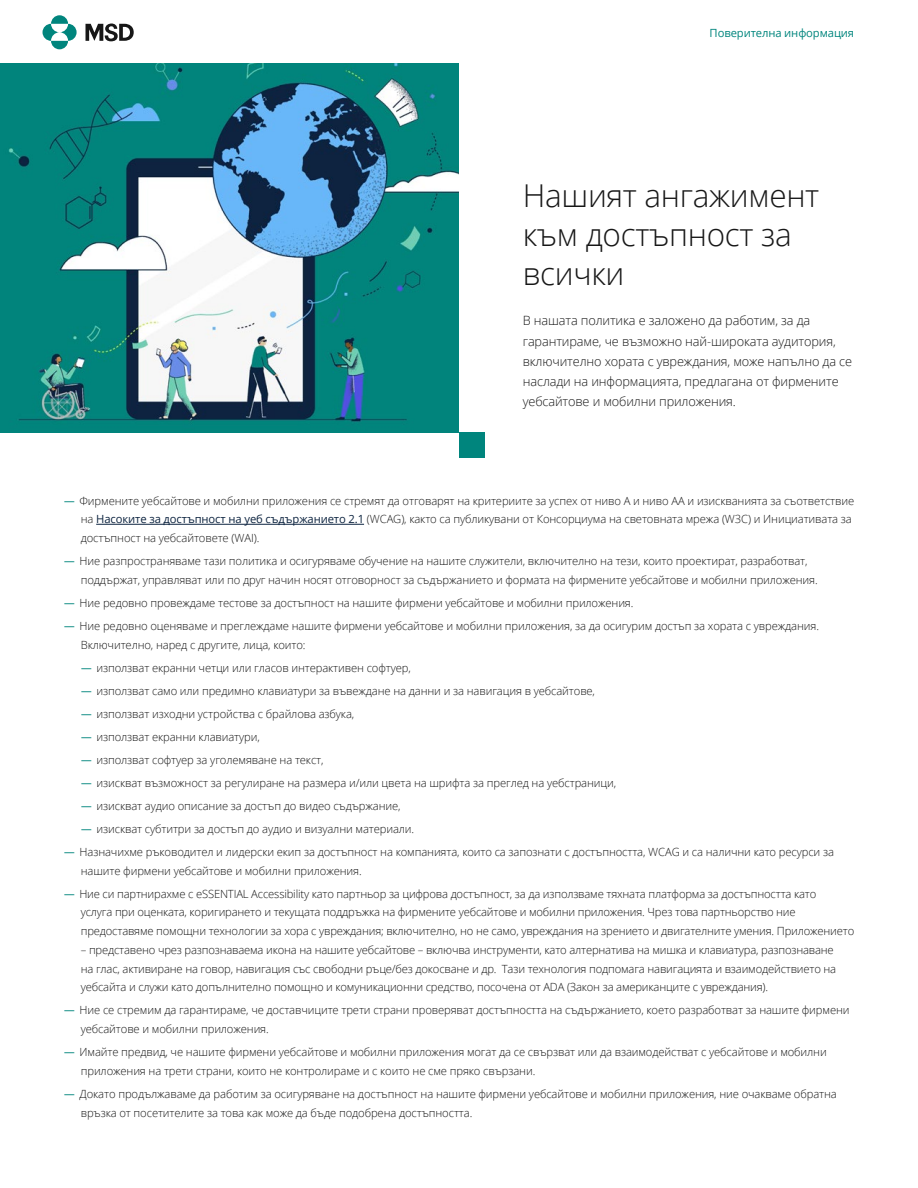
<style>
.page{position:relative;width:918px;height:1188px;background:#fff}
.page>*{position:absolute;margin:0;border:0;box-sizing:border-box;transform-origin:0 0}
.t1{font:300 31.5px/39px "Open Sans";letter-spacing:-.01em;color:#171717}
.t2{font:300 12.75px/20.2px "Open Sans";letter-spacing:-.01em;color:#171717}
.t3{font:300 11.25px/18.8px "Open Sans";letter-spacing:-.01em;color:#171717}
.t4{font:11.25px "Open Sans";letter-spacing:-.01em;color:#00857d}
.s1{font-family:"Invention";font-weight:400;color:#00857d}
.s2{font-weight:400;color:#0d2440}
</style>
<div class="page">
<div style="left:459px;top:432px;width:26px;height:26px;background:#00857d"></div>
<hr style="left:96px;top:524px;width:268px;height:1px;background:#0d2440">
<svg style="left:43px;top:15px;width:34px;height:34px"></svg>
<svg style="left:86px;top:24px;width:48px;height:17px"></svg>
<img style="left:0;top:64px;width:459px;height:368px">
<p class="t4" style="left:710px;top:25px;width:146px">Поверителна информация</p>
<h1 class="t1" style="left:523px;top:175px;width:298px">Нашият ангажимент към достъпност за всички</h1>
<p class="t2" style="left:523px;top:310px;width:331px">В нашата политика е заложено да работим, за да гарантираме, че възможно най-широката аудитория, включително хората с увреждания, може напълно да се наслади на информацията, предлагана от фирмените уебсайтове и мобилни приложения.</p>
<p class="t3" style="left:81px;top:491px;width:775px;text-indent:-17px"><span class="s1">—</span> Фирмените уебсайтове и мобилни приложения се стремят да отговарят на критериите за успех от ниво A и ниво AA и изискванията за съответствие на <span class="s2">Насоките за достъпност на уеб съдържанието 2.1</span> (WCAG), както са публикувани от Консорциума на световната мрежа (W3C) и Инициативата за достъпност на уебсайтовете (WAI).</p>
<p class="t3" style="left:81px;top:551px;width:738px;text-indent:-17px"><span class="s1">—</span> Ние разпространяваме тази политика и осигуряваме обучение на нашите служители, включително на тези, които проектират, разработват, поддържат, управляват или по друг начин носят отговорност за съдържанието и формата на фирмените уебсайтове и мобилни приложения.</p>
<p class="t3" style="left:64px;top:593px;width:571px"><span class="s1">—</span> Ние редовно провеждаме тестове за достъпност на нашите фирмени уебсайтове и мобилни приложения.</p>
<p class="t3" style="left:81px;top:616px;width:740px;text-indent:-17px"><span class="s1">—</span> Ние редовно оценяваме и преглеждаме нашите фирмени уебсайтове и мобилни приложения, за да осигурим достъп за хората с увреждания.<br>Включително, наред с другите, лица, които:</p>
<p class="t3" style="left:81px;top:658px;width:332px"><span class="s1">—</span> използват екранни четци или гласов интерактивен софтуер,</p>
<p class="t3" style="left:81px;top:681px;width:516px"><span class="s1">—</span> използват само или предимно клавиатури за въвеждане на данни и за навигация в уебсайтове,</p>
<p class="t3" style="left:81px;top:704px;width:275px"><span class="s1">—</span> използват изходни устройства с брайлова азбука,</p>
<p class="t3" style="left:81px;top:727px;width:181px"><span class="s1">—</span> използват екранни клавиатури,</p>
<p class="t3" style="left:81px;top:750px;width:244px"><span class="s1">—</span> използват софтуер за уголемяване на текст,</p>
<p class="t3" style="left:81px;top:773px;width:537px"><span class="s1">—</span> изискват възможност за регулиране на размера и/или цвета на шрифта за преглед на уебстраници,</p>
<p class="t3" style="left:81px;top:796px;width:321px"><span class="s1">—</span> изискват аудио описание за достъп до видео съдържание,</p>
<p class="t3" style="left:81px;top:819px;width:335px"><span class="s1">—</span> изискват субтитри за достъп до аудио и визуални материали.</p>
<p class="t3" style="left:81px;top:842px;width:755px;text-indent:-17px"><span class="s1">—</span> Назначихме ръководител и лидерски екип за достъпност на компанията, които са запознати с достъпността, WCAG и са налични като ресурси за нашите фирмени уебсайтове и мобилни приложения.</p>
<p class="t3" style="left:81px;top:884px;width:775px;text-indent:-17px"><span class="s1">—</span> Ние си партнирахме с eSSENTIAL Accessibility като партньор за цифрова достъпност, за да използваме тяхната платформа за достъпността като<br>услуга при оценката, коригирането и текущата поддръжка на фирмените уебсайтове и мобилни приложения. Чрез това партньорство ние предоставяме помощни технологии за хора с увреждания; включително, но не само, увреждания на зрението и двигателните умения. Приложението</p>
<p class="t3" style="left:81px;top:940px;width:757px">– представено чрез разпознаваема икона на нашите уебсайтове – включва инструменти, като алтернатива на мишка и клавиатура, разпознаване на глас, активиране на говор, навигация със свободни ръце/без докосване и др. Тази технология подпомага навигацията и взаимодействието на уебсайта и служи като допълнително помощно и комуникационни средство, посочена от ADA (Закон за американците с увреждания).</p>
<p class="t3" style="left:81px;top:1001px;width:770px;text-indent:-17px"><span class="s1">—</span> Ние се стремим да гарантираме, че доставчиците трети страни проверяват достъпността на съдържанието, което разработват за нашите фирмени уебсайтове и мобилни приложения.</p>
<p class="t3" style="left:81px;top:1042px;width:748px;text-indent:-17px"><span class="s1">—</span> Имайте предвид, че нашите фирмени уебсайтове и мобилни приложения могат да се свързват или да взаимодействат с уебсайтове и мобилни приложения на трети страни, които не контролираме и с които не сме пряко свързани.</p>
<p class="t3" style="left:81px;top:1084px;width:758px;text-indent:-17px"><span class="s1">—</span> Докато продължаваме да работим за осигуряване на достъпност на нашите фирмени уебсайтове и мобилни приложения, ние очакваме обратна връзка от посетителите за това как може да бъде подобрена достъпността.</p>
</div>
